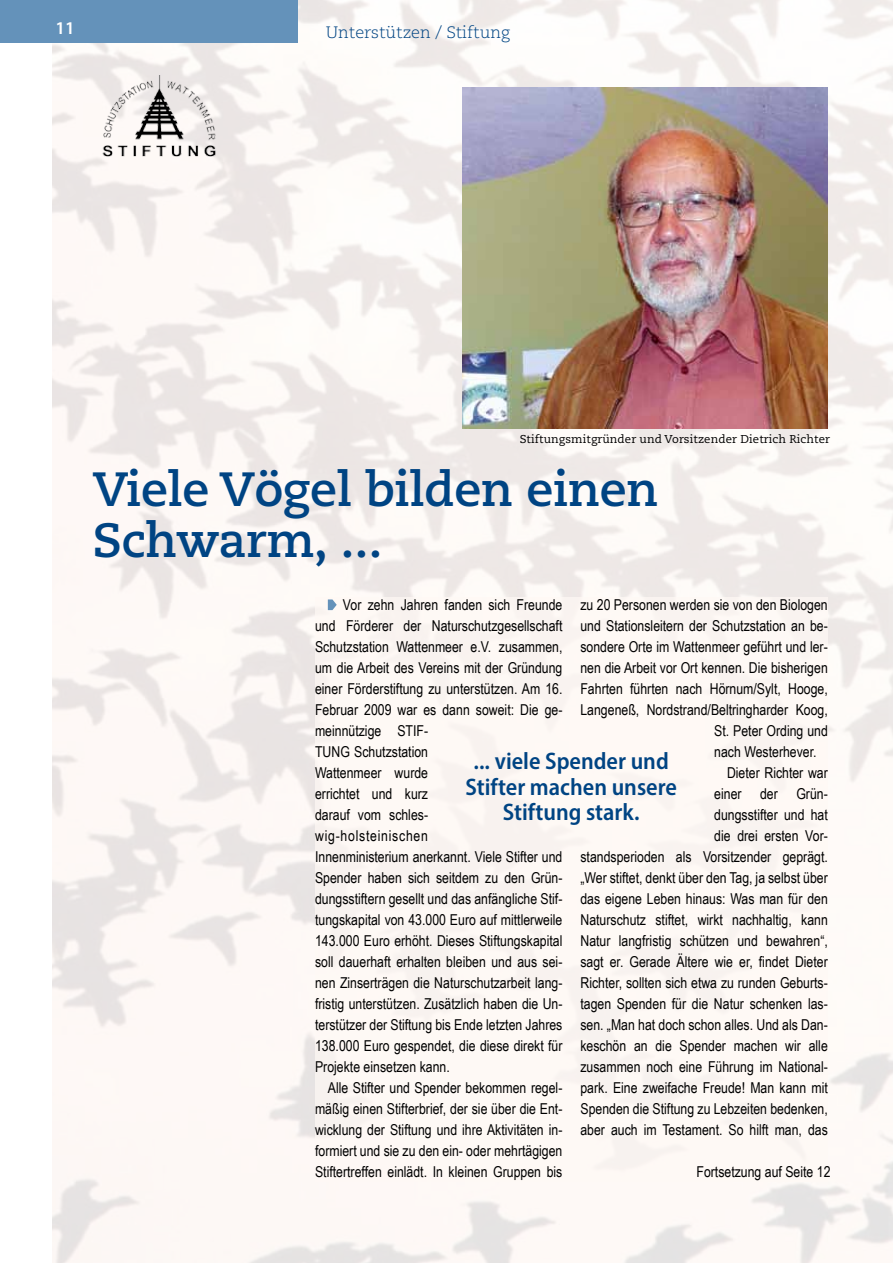
<style>
.page{position:relative;width:893px;height:1263px;background:#fff}
.page>*{position:absolute;margin:0;border:0;box-sizing:border-box;transform-origin:0 0}
.t1{font:700 48px/51px "Caecilia";letter-spacing:-.005em;color:#004483}
.t2{font:600 semi-condensed 24px/25.2px "Myriad Pro";color:#004483;text-align:center}
.t3{font:600 18px "Myriad Pro";color:#fff}
.t4{font:300 16.5px "Caecilia";color:#004483}
.t5{font:15px/21px "Arial Narrow";color:#000}
.t6{font:11.4px "Caecilia";letter-spacing:.01em;color:#000}
</style>
<div class="page">
<img style="left:52px;top:0;width:841px;height:1263px">
<img style="left:102px;top:75px;width:118px;height:83px">
<div style="left:315px;top:597px;width:513px;height:585px;background:#fff9f5"></div>
<svg style="left:328px;top:599px;width:9px;height:11px"></svg>
<img style="left:462px;top:88px;width:366px;height:340px">
<div style="left:0;top:0;width:298px;height:43px;background:#6492ba"></div>
<p class="t3" style="left:56px;top:16px;width:40px">1111</p>
<p class="t4" style="left:326px;top:23px;width:186px">Unterstützen / Stiftung</p>
<p class="t6" style="left:520px;top:433px;width:312px">Stiftungsmitgründer und Vorsitzender Dietrich Richter</p>
<h1 class="t1" style="left:93px;top:464px;width:567px">Viele Vögel bilden einen<br>Schwarm, ...</h1>
<p class="t5" style="left:315px;top:594px;width:249px;text-indent:28px">Vor zehn Jahren fanden sich Freunde und Förderer der Naturschutzgesellschaft Schutzstation Wattenmeer e.V. zusammen, um die Arbeit des Vereins mit der Gründung einer Förderstiftung zu unterstützen. Am 16.<br>Februar 2009 war es dann soweit: Die ge&shy;meinnützige STIF-<br>TUNG Schutzstation<br>Wattenmeer wurde<br>errichtet und kurz<br>darauf vom schles-<br>wig-holsteinischen<br>Innenministerium anerkannt. Viele Stifter und Spender haben sich seitdem zu den Grün&shy;dungsstiftern gesellt und das anfängliche Stif&shy;tungskapital von 43.000 Euro auf mittlerweile 143.000 Euro erhöht. Dieses Stiftungskapital soll dauerhaft erhalten bleiben und aus sei&shy;nen Zinserträgen die Naturschutzarbeit lang&shy;fristig unterstützen. Zusätzlich haben die Un&shy;terstützer der Stiftung bis Ende letzten Jahres 138.000 Euro gespendet, die diese direkt für Projekte einsetzen kann.</p>
<p class="t5" style="left:315px;top:1077px;width:249px;text-align:justify;text-indent:13px">Alle Stifter und Spender bekommen regel&shy;mäßig einen Stifterbrief, der sie über die Ent&shy;wicklung der Stiftung und ihre Aktivitäten in&shy;formiert und sie zu den ein- oder mehrtägigen Stiftertreffen einlädt. In kleinen Gruppen bis</p>
<p class="t5" style="left:580px;top:594px;width:249px">zu 20 Personen werden sie von den Biologen</p>
<p class="t5" style="left:580px;top:615px;width:249px">und Stationsleitern der Schutzstation an be-</p>
<p class="t5" style="left:580px;top:636px;width:249px">sondere Orte im Wattenmeer geführt und ler-</p>
<p class="t5" style="left:580px;top:657px;width:249px">nen die Arbeit vor Ort kennen. Die bisherigen</p>
<p class="t5" style="left:580px;top:678px;width:249px">Fahrten führten nach Hörnum/Sylt, Hooge,</p>
<p class="t5" style="left:580px;top:699px;width:249px">Langeneß, Nordstrand/Beltringharder Koog,</p>
<p class="t5" style="left:714px;top:720px;width:115px">St. Peter Ording und</p>
<p class="t5" style="left:714px;top:741px;width:104px">nach Westerhever.</p>
<p class="t5" style="left:727px;top:762px;width:102px">Dieter Richter war</p>
<p class="t5" style="left:714px;top:783px;width:115px">einer der Grün-</p>
<p class="t5" style="left:714px;top:804px;width:115px">dungsstifter und hat</p>
<p class="t5" style="left:714px;top:825px;width:115px">die drei ersten Vor-</p>
<p class="t5" style="left:580px;top:846px;width:249px">standsperioden als Vorsitzender geprägt.</p>
<p class="t5" style="left:580px;top:867px;width:249px">„Wer stiftet, denkt über den Tag, ja selbst über</p>
<p class="t5" style="left:580px;top:888px;width:249px">das eigene Leben hinaus: Was man für den</p>
<p class="t5" style="left:580px;top:909px;width:249px">Naturschutz stiftet, wirkt nachhaltig, kann</p>
<p class="t5" style="left:580px;top:930px;width:249px">Natur langfristig schützen und bewahren“,</p>
<p class="t5" style="left:580px;top:951px;width:249px">sagt er. Gerade Ältere wie er, findet Dieter</p>
<p class="t5" style="left:580px;top:972px;width:249px">Richter, sollten sich etwa zu runden Geburts-</p>
<p class="t5" style="left:580px;top:993px;width:249px">tagen Spenden für die Natur schenken las-</p>
<p class="t5" style="left:580px;top:1014px;width:249px">sen. „Man hat doch schon alles. Und als Dan-</p>
<p class="t5" style="left:580px;top:1035px;width:249px">keschön an die Spender machen wir alle</p>
<p class="t5" style="left:580px;top:1056px;width:249px">zusammen noch eine Führung im National-</p>
<p class="t5" style="left:580px;top:1077px;width:249px">park. Eine zweifache Freude! Man kann mit</p>
<p class="t5" style="left:580px;top:1098px;width:249px">Spenden die Stiftung zu Lebzeiten bedenken,</p>
<p class="t5" style="left:580px;top:1119px;width:249px">aber auch im Testament. So hilft man, das</p>
<h2 class="t2" style="left:465px;top:748px;width:213px">... viele Spender und<br>Stifter machen unsere<br>Stiftung stark.</h2>
<p class="t5" style="left:696px;top:1161px;width:136px">Fortsetzung auf Seite 12</p>
</div>
